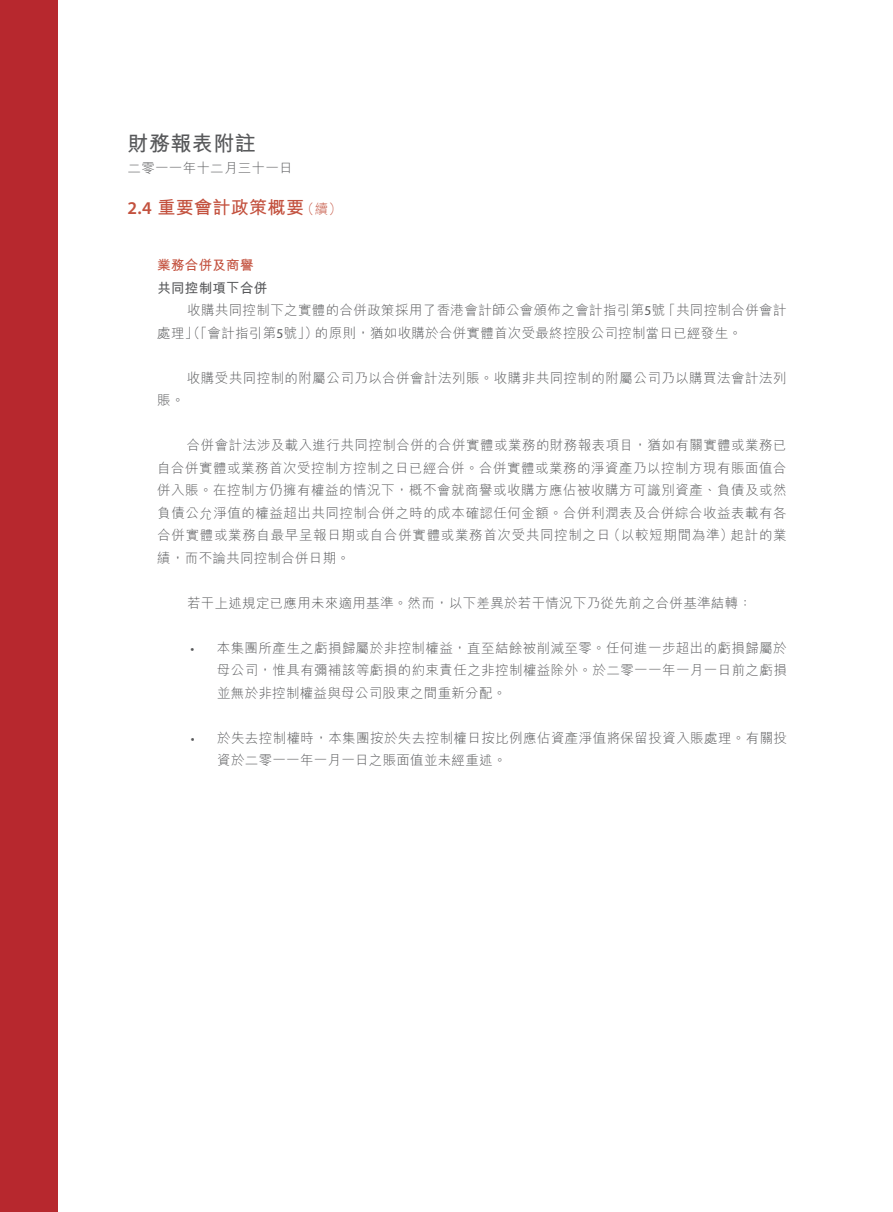
<style>
.page{position:relative;width:893px;height:1212px;background:#fff}
.page>*{position:absolute;margin:0;border:0;box-sizing:border-box;transform-origin:0 0}
.t1{font:700 21px "M Hei HK";letter-spacing:.02em;color:#57585a}
.t2{font:700 18px "M Hei HK";letter-spacing:.02em;color:#c3513e}
.t3{font:300 13.5px/22.5px "M Hei HK";letter-spacing:.025em;color:#57585a;text-align:justify}
.t4{font:700 13.5px "M Hei HK";letter-spacing:.02em;color:#57585a}
.t5{font:700 13.5px "M Hei HK";letter-spacing:.02em;color:#c3513e}
.s1{font-family:"Myriad Pro";font-weight:600}
.s2{font-weight:300;font-size:13.5px}
.s3{font-family:"Myriad Pro";font-weight:400}
</style>
<div class="page">
<div style="left:0;top:0;width:57px;height:1212px;background:#b7282e"></div>
<h1 class="t1" style="left:128px;top:128px;width:130px">財務報表附註</h1>
<p class="t3" style="left:128px;top:156px;width:167px">二零一一年十二月三十一日</p>
<h2 class="t2" style="left:128px;top:194px;width:216px"><span class="s1">2.4</span> 重要會計政策概要<span class="s2">（續）</span></h2>
<p class="t5" style="left:157px;top:255px;width:98px">業務合併及商譽</p>
<p class="t4" style="left:157px;top:278px;width:111px">共同控制項下合併</p>
<p class="t3" style="left:187px;top:298px;width:601px">收購共同控制下之實體的合併政策採用了香港會計師公會頒佈之會計指引第<span class="s3">5</span>號「共同控制合併會計</p>
<p class="t3" style="left:157px;top:321px;width:586px">處理」（「會計指引第<span class="s3">5</span>號」）的原則，猶如收購於合併實體首次受最終控股公司控制當日已經發生。</p>
<p class="t3" style="left:187px;top:366px;width:601px">收購受共同控制的附屬公司乃以合併會計法列賬。收購非共同控制的附屬公司乃以購買法會計法列</p>
<p class="t3" style="left:157px;top:388px;width:29px">賬。</p>
<p class="t3" style="left:157px;top:433px;width:631px;text-indent:30px">合併會計法涉及載入進行共同控制合併的合併實體或業務的財務報表項目，猶如有關實體或業務已自合併實體或業務首次受控制方控制之日已經合併。合併實體或業務的淨資產乃以控制方現有賬面值合併入賬。在控制方仍擁有權益的情況下，概不會就商譽或收購方應佔被收購方可識別資產、負債及或然負債公允淨值的權益超出共同控制合併之時的成本確認任何金額。合併利潤表及合併綜合收益表載有各合併實體或業務自最早呈報日期或自合併實體或業務首次受共同控制之日（以較短期間為準）起計的業績，而不論共同控制合併日期。</p>
<p class="t3" style="left:187px;top:591px;width:566px">若干上述規定已應用未來適用基準。然而，以下差異於若干情況下乃從先前之合併基準結轉：</p>
<p class="t3" style="left:217px;top:636px;width:571px;text-indent:-27px"><span class="s3">•</span> 本集團所產生之虧損歸屬於非控制權益，直至結餘被削減至零。任何進一步超出的虧損歸屬於母公司，惟具有彌補該等虧損的約束責任之非控制權益除外。於二零一一年一月一日前之虧損並無於非控制權益與母公司股東之間重新分配。</p>
<p class="t3" style="left:217px;top:726px;width:571px;text-indent:-27px"><span class="s3">•</span> 於失去控制權時，本集團按於失去控制權日按比例應佔資產淨值將保留投資入賬處理。有關投資於二零一一年一月一日之賬面值並未經重述。</p>
</div>
